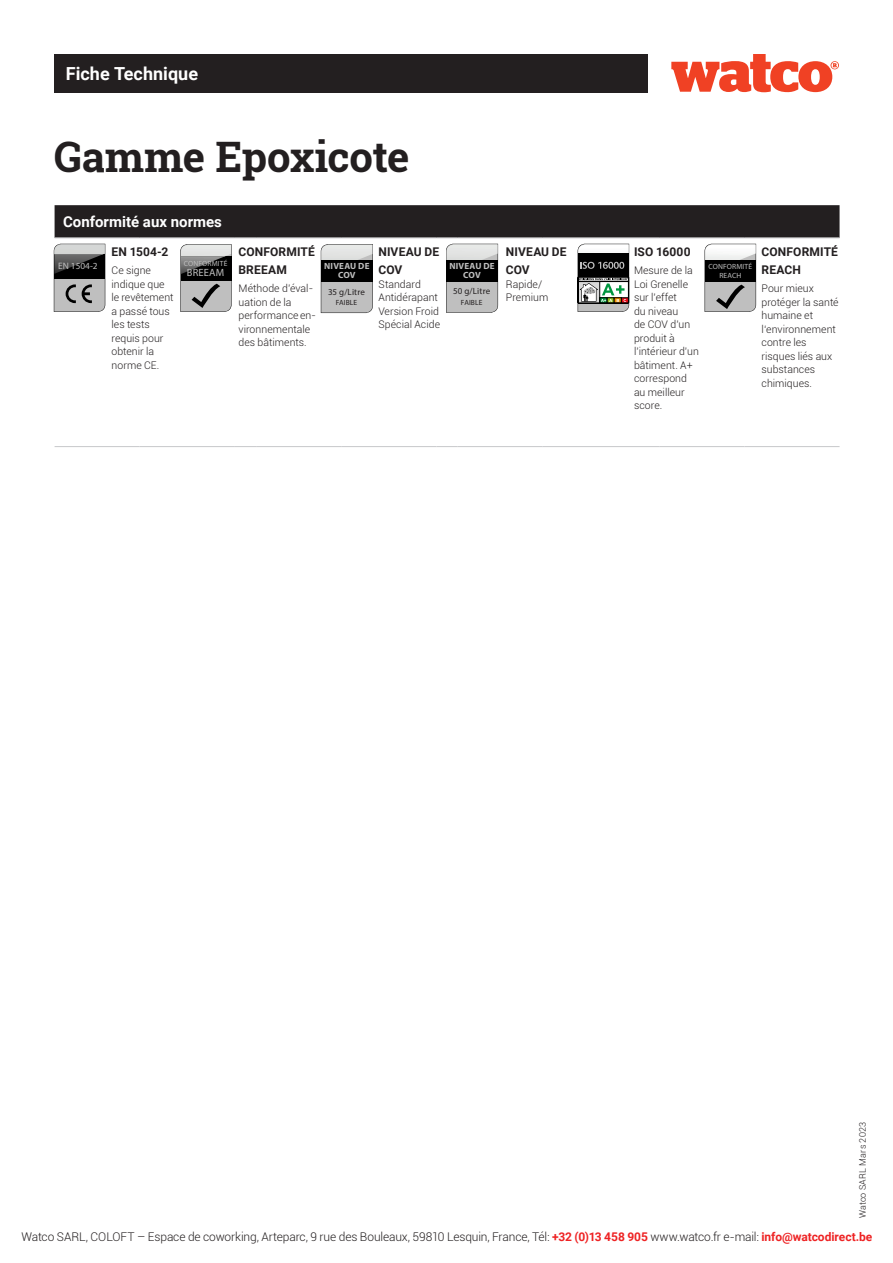
<style>
.page{position:relative;width:893px;height:1263px;background:#fff}
.page>*{position:absolute;margin:0;border:0;box-sizing:border-box;transform-origin:0 0}
.t1{font:700 42px "Roboto Slab";letter-spacing:-.01em;color:#231f20}
.t2{font:700 18px "Roboto";color:#fff}
.t3{font:700 15px "Roboto";color:#fff}
.t4{font:300 12px "Roboto";letter-spacing:-.01em;color:#231f20}
.t5{font:700 12px/18px "Roboto";letter-spacing:.01em;color:#231f20}
.t6{font:300 10.5px/13.5px "Roboto";letter-spacing:.005em;color:#231f20}
.t7{font:10.5px "Myriad Pro";letter-spacing:.015em;color:#bfbfbf}
.t8{font:9.3px "Myriad Pro";color:#bfbfbf}
.t9{font:700 9px/9px "Myriad Pro";letter-spacing:.02em;color:#bfbfbf;text-align:center}
.t10{font:9px "Myriad Pro";letter-spacing:.015em;color:#231f20}
.t11{font:300 9px "Roboto";letter-spacing:.02em;color:#231f20}
.t12{font:7.5px/9px "Myriad Pro";letter-spacing:.02em;color:#bfbfbf;text-align:center}
.t13{font:7.5px "Myriad Pro";letter-spacing:.015em;color:#231f20}
.s1{font-weight:700;color:#ee2324}
</style>
<div class="page">
<div style="left:54px;top:54px;width:593px;height:38px;background:#231f20"></div>
<svg style="left:671px;top:54px;width:168px;height:38px"></svg>
<svg style="left:55px;top:238px;width:784px;height:76px"></svg>
<hr style="left:55px;top:446px;width:85px;height:1px;background:#c7c8ca">
<hr style="left:140px;top:446px;width:95px;height:1px;background:#c7c8ca">
<svg style="left:235px;top:446px;width:21px;height:1px"></svg>
<hr style="left:256px;top:446px;width:85px;height:1px;background:#c7c8ca">
<hr style="left:341px;top:446px;width:95px;height:1px;background:#c7c8ca">
<svg style="left:436px;top:446px;width:22px;height:1px"></svg>
<hr style="left:458px;top:446px;width:85px;height:1px;background:#c7c8ca">
<hr style="left:543px;top:446px;width:95px;height:1px;background:#c7c8ca">
<svg style="left:638px;top:446px;width:21px;height:1px"></svg>
<hr style="left:659px;top:446px;width:85px;height:1px;background:#c7c8ca">
<hr style="left:744px;top:446px;width:95px;height:1px;background:#c7c8ca">
<div style="left:55px;top:205px;width:784px;height:33px;background:#231f20"></div>
<hr style="left:659px;top:237px;width:85px;height:1px;background:#c7c8ca">
<hr style="left:744px;top:237px;width:95px;height:1px;background:#c7c8ca">
<svg style="left:54px;top:244px;width:52px;height:68px;background:#7e7e7e"></svg>
<svg style="left:180px;top:244px;width:52px;height:68px;background:#949494"></svg>
<img style="left:181px;top:257px;width:43px;height:17px">
<svg style="left:321px;top:244px;width:52px;height:69px;background:#c1c1c1"></svg>
<div style="left:321px;top:261px;width:52px;height:21px;background:#000"></div>
<svg style="left:446px;top:244px;width:53px;height:69px;background:#c6c7c6"></svg>
<div style="left:446px;top:260px;width:52px;height:22px;background:#000"></div>
<svg style="left:578px;top:244px;width:52px;height:68px"></svg>
<svg style="left:705px;top:244px;width:52px;height:68px"></svg>
<div style="left:705px;top:260px;width:51px;height:21px;background:#000"></div>
<p class="t2" style="left:66px;top:61px;width:134px">Fiche Technique</p>
<p class="t1" style="left:54px;top:128px;width:357px">Gamme Epoxicote</p>
<p class="t3" style="left:63px;top:211px;width:160px">Conformité aux normes</p>
<p class="t5" style="left:111px;top:243px;width:58px">EN 1504-2</p>
<p class="t6" style="left:111px;top:263px;width:64px">Ce signe indique que le revêtement a passé tous les tests requis pour obtenir la norme CE.</p>
<p class="t12" style="left:184px;top:259px;width:45px">CONFORMITÉ</p>
<p class="t7" style="left:187px;top:266px;width:39px">BREEAM</p>
<p class="t8" style="left:58px;top:261px;width:41px">EN 1504-2</p>
<p class="t5" style="left:239px;top:243px;width:78px">CONFORMITÉ<br>BREEAM</p>
<p class="t6" style="left:239px;top:281px;width:79px">Méthode d’éval&shy;uation de la performance en&shy;vironnementale des bâtiments.</p>
<p class="t9" style="left:324px;top:262px;width:47px">NIVEAU DE<br>COV</p>
<p class="t10" style="left:328px;top:286px;width:38px">35 g/Litre</p>
<p class="t13" style="left:336px;top:298px;width:23px">FAIBLE</p>
<p class="t5" style="left:378px;top:243px;width:62px">NIVEAU DE<br>COV</p>
<p class="t6" style="left:378px;top:277px;width:44px">Standard</p>
<p class="t6" style="left:378px;top:290px;width:61px">Antidérapant</p>
<p class="t6" style="left:378px;top:304px;width:62px">Version Froid</p>
<p class="t6" style="left:378px;top:317px;width:63px">Spécial Acide</p>
<p class="t5" style="left:634px;top:243px;width:58px">ISO 16000</p>
<p class="t6" style="left:634px;top:263px;width:66px">Mesure de la<br>Loi Grenelle sur l’effet<br>du niveau<br>de COV d’un produit à l’intérieur d’un bâtiment. A+ correspond au meilleur score.</p>
<p class="t5" style="left:506px;top:243px;width:62px">NIVEAU DE<br>COV</p>
<p class="t6" style="left:506px;top:277px;width:38px">Rapide/</p>
<p class="t6" style="left:506px;top:290px;width:44px">Premium</p>
<p class="t9" style="left:449px;top:261px;width:47px">NIVEAU DE<br>COV</p>
<p class="t12" style="left:708px;top:262px;width:45px">CONFORMITÉ<br>REACH</p>
<p class="t10" style="left:453px;top:286px;width:39px">50 g/Litre</p>
<p class="t13" style="left:461px;top:298px;width:23px">FAIBLE</p>
<p class="t5" style="left:761px;top:243px;width:78px">CONFORMITÉ<br>REACH</p>
<p class="t6" style="left:761px;top:281px;width:79px">Pour mieux protéger la santé humaine et l‘environnement contre les risques liés aux substances chimiques.</p>
<p class="t11" style="left:856px;top:1218px;width:98px;rotate:-90deg">Watco SARL Mars 2023</p>
<p class="t4" style="left:22px;top:1228px;width:852px">Watco SARL, COLOFT – Espace de coworking, Arteparc, 9 rue des Bouleaux, 59810 Lesquin, France, Tél: <span class="s1">+32 (0)13 458 905</span> www.watco.fr e-mail: <span class="s1">info@watcodirect.be</span></p>
</div>
